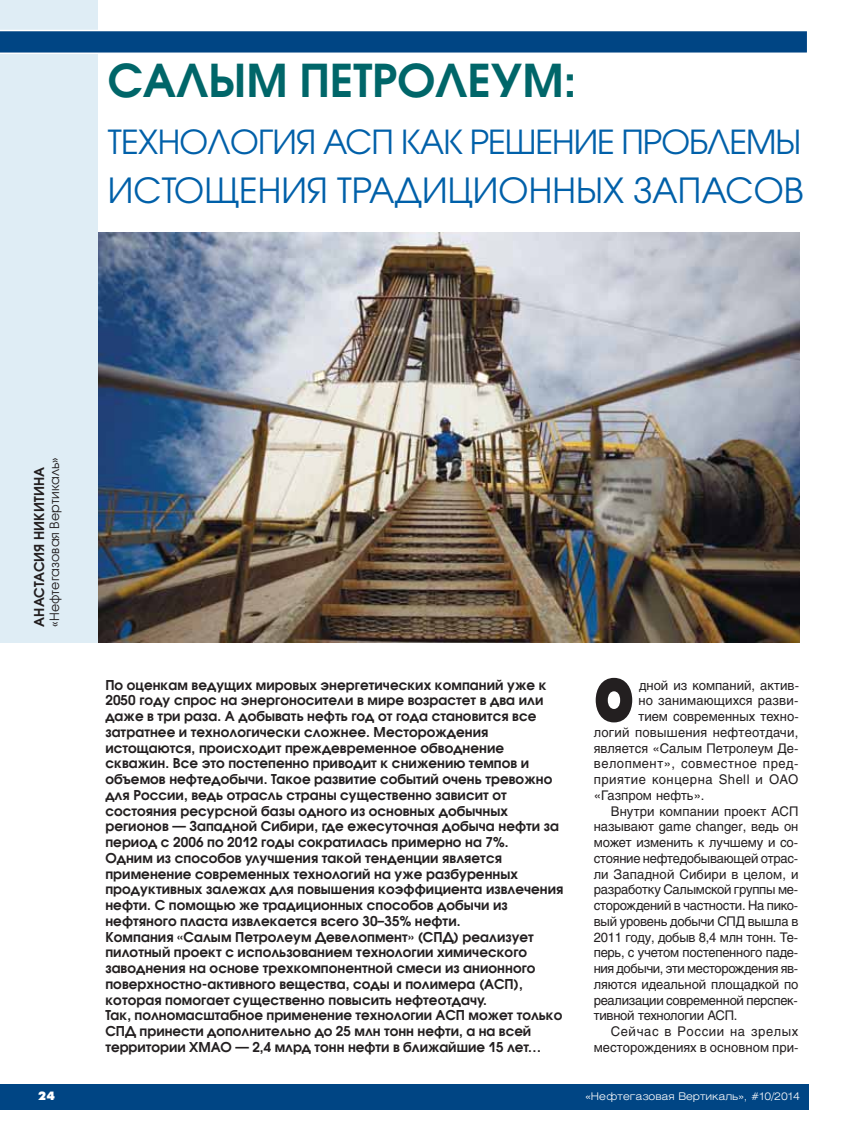
<style>
.page{position:relative;width:851px;height:1127px;background:#fff}
.page>*{position:absolute;margin:0;border:0;box-sizing:border-box;transform-origin:0 0}
.t1{font:700 60px "Futura Futuris X Cond C";color:#231f20}
.t2{font:600 45px "Avant Garde Gothic C";color:#006669}
.t3{font:34.5px "Avant Garde Gothic C";letter-spacing:.005em;color:#0060a9}
.t4{font:33px "Avant Garde Gothic C";letter-spacing:-.03em;color:#0060a9}
.t5{font:600 13.5px/15.8px "Avant Garde Gothic C";letter-spacing:.005em;color:#231f20}
.t6{font:13.2px "Helios";letter-spacing:-.005em;color:#231f20}
.t7{font:13.2px "Helios";letter-spacing:.04em;color:#231f20}
.t8{font:13.2px "Helios";letter-spacing:-.03em;color:#231f20}
.t9{font:13.2px "Helios";letter-spacing:.02em;color:#231f20}
.t10{font:13.2px "Helios";letter-spacing:.05em;color:#231f20}
.t11{font:12.75px "Avant Garde Gothic C";letter-spacing:.005em;color:#231f20}
.t12{font:12px "Futura Futuris XC";color:#fff}
.t13{font:300 10.5px "Helios Ext";color:#fff}
</style>
<div class="page">
<img style="left:98px;top:233px;width:701px;height:409px">
<div style="left:0;top:1084px;width:808px;height:26px;background:#004584"></div>
<div style="left:0;top:0;width:98px;height:642px;background:#dfedf5"></div>
<svg style="left:0;top:30px;width:807px;height:24px;background:#1d5a91"></svg>
<h2 class="t2" style="left:108px;top:64px;width:470px">САЛЫМ ПЕТРОЛЕУМ:</h2>
<h3 class="t4" style="left:108px;top:129px;width:694px">ТЕХНОЛОГИЯ АСП КАК РЕШЕНИЕ ПРОБЛЕМЫ</h3>
<h3 class="t3" style="left:108px;top:178px;width:697px">ИСТОЩЕНИЯ ТРАДИЦИОННЫХ ЗАПАСОВ</h3>
<p class="t5" style="left:33px;top:627px;width:161px;rotate:-90deg">АНАСТАСИЯ НИКИТИНА</p>
<p class="t11" style="left:50px;top:627px;width:171px;rotate:-90deg">«Нефтегазовая Вертикаль»</p>
<p class="t12" style="left:38px;top:1091px;width:18px">24</p>
<p class="t5" style="left:105px;top:678px;width:459px">По оценкам ведущих мировых энергетических компаний уже к 2050 году спрос на энергоносители в мире возрастет в два или даже в три раза. А добывать нефть год от года становится все затратнее и технологически сложнее. Месторождения истощаются, происходит преждевременное обводнение скважин. Все это постепенно приводит к снижению темпов и объемов нефтедобычи. Такое развитие событий очень тревожно для России, ведь отрасль страны существенно зависит от состояния ресурсной базы одного из основных добычных регионов — Западной Сибири, где ежесуточная добыча нефти за период с 2006 по 2012 годы сократилась примерно на 7%.<br>Одним из способов улучшения такой тенденции является применение современных технологий на уже разбуренных продуктивных залежах для повышения коэффициента извлечения нефти. С помощью же традиционных способов добычи из нефтяного пласта извлекается всего 30–35% нефти.<br>Компания «Салым Петролеум Девелопмент» (СПД) реализует пилотный проект с использованием технологии химического заводнения на основе трехкомпонентной смеси из анионного поверхностно-активного вещества, соды и полимера (АСП), которая помогает существенно повысить нефтеотдачу.<br>Так, полномасштабное применение технологии АСП может только СПД принести дополнительно до 25 млн тонн нефти, а на всей территории ХМАО — 2,4 млрд тонн нефти в ближайшие 15 лет…</p>
<h1 class="t1" style="left:593px;top:677px;width:42px">О</h1>
<p class="t6" style="left:639px;top:680px;width:161px">дной из компаний, актив-</p>
<p class="t6" style="left:638px;top:696px;width:161px">но занимающихся разви-</p>
<p class="t6" style="left:638px;top:711px;width:162px">тием современных техно-</p>
<p class="t9" style="left:593px;top:727px;width:206px">логий повышения нефтеотдачи,</p>
<p class="t6" style="left:593px;top:743px;width:206px">является «Салым Петролеум Де-</p>
<p class="t7" style="left:593px;top:759px;width:206px">велопмент», совместное пред-</p>
<p class="t7" style="left:593px;top:774px;width:206px">приятие концерна Shell и ОАО</p>
<p class="t6" style="left:593px;top:790px;width:112px">«Газпром нефть».</p>
<p class="t6" style="left:610px;top:806px;width:189px">Внутри компании проект АСП</p>
<p class="t6" style="left:593px;top:822px;width:206px">называют game changer, ведь он</p>
<p class="t6" style="left:593px;top:837px;width:206px">может изменить к лучшему и со-</p>
<p class="t6" style="left:593px;top:853px;width:206px">стояние нефтедобывающей отрас-</p>
<p class="t6" style="left:593px;top:869px;width:206px">ли Западной Сибири в целом, и</p>
<p class="t6" style="left:593px;top:885px;width:206px">разработку Салымской группы ме-</p>
<p class="t6" style="left:593px;top:900px;width:206px">сторождений в частности. На пико-</p>
<p class="t6" style="left:593px;top:916px;width:206px">вый уровень добычи СПД вышла в</p>
<p class="t6" style="left:593px;top:932px;width:206px">2011 году, добыв 8,4 млн тонн. Те-</p>
<p class="t6" style="left:593px;top:948px;width:206px">перь, с учетом постепенного паде-</p>
<p class="t8" style="left:593px;top:963px;width:206px">ния добычи, эти месторождения яв-</p>
<p class="t6" style="left:593px;top:979px;width:206px">ляются идеальной площадкой по</p>
<p class="t6" style="left:593px;top:995px;width:206px">реализации современной перспек-</p>
<p class="t6" style="left:593px;top:1011px;width:145px">тивной технологии АСП.</p>
<p class="t10" style="left:610px;top:1026px;width:189px">Сейчас в России на зрелых</p>
<p class="t6" style="left:593px;top:1042px;width:206px">месторождениях в основном при-</p>
<p class="t13" style="left:585px;top:1092px;width:216px">«Нефтегазовая Вертикаль», #10/2014</p>
</div>
